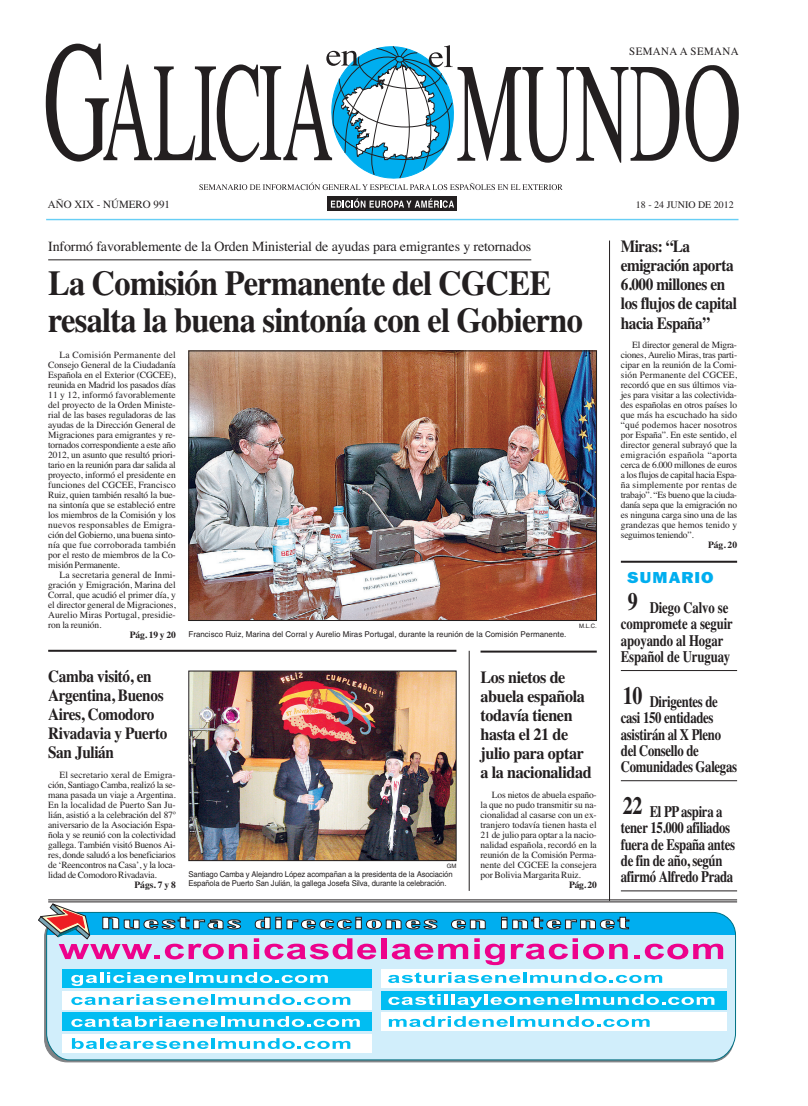
<style>
.page{position:relative;width:808px;height:1106px;background:#fff}
.page>*{position:absolute;margin:0;border:0;box-sizing:border-box;transform-origin:0 0}
.t1{font:700 35px/37px "Times";letter-spacing:-.025em;color:#231f20;scale:.93 1}
.t2{font:700 25px "Times";color:#231f20;scale:.8 1}
.t3{font:700 17px/19px "Times";letter-spacing:-.025em;color:#231f20;scale:.9 1}
.t4{font:700 17px/19px "Times";letter-spacing:-.025em;color:#231f20;scale:.95 1}
.t5{font:700 16px/16.3px "Times";letter-spacing:-.025em;color:#231f20;scale:.8 1}
.t6{font:800 16px "Franklin Gothic";letter-spacing:.06em;color:#00aeef;scale:1.1 1}
.t7{font:14px "Times";letter-spacing:-.01em;color:#231f20}
.t8{font:11.2px "Times";letter-spacing:.04em;color:#231f20}
.t9{font:11px "Times";color:#231f20}
.t10{font:10px "Times";color:#231f20}
.t11{font:9.5px/10px "Times";letter-spacing:-.015em;color:#231f20;text-align:justify}
.t12{font:700 9.5px "Times";letter-spacing:-.01em;color:#231f20}
.t13{font:8px/9.6px "Helvetica";letter-spacing:-.015em;color:#231f20;scale:.96 1}
.t14{font:8px "Helvetica";letter-spacing:-.015em;color:#231f20}
.t15{font:6px "Helvetica";color:#231f20}
</style>
<div class="page">
<div style="left:48px;top:871px;width:128px;height:90px;background:linear-gradient(to right,#fff,#fff)"></div>
<hr style="left:48px;top:899px;width:689px;height:1px;background:#231f20">
<hr style="left:48px;top:901px;width:689px;height:1px;background:#231f20">
<svg style="left:46px;top:911px;width:690px;height:149px;background:#a4ddf4"></svg>
<div style="left:62px;top:969px;width:309px;height:18px;background:#01bdf2"></div>
<div style="left:381px;top:969px;width:346px;height:18px;background:#fff"></div>
<div style="left:62px;top:1012px;width:309px;height:19px;background:#01bdf2"></div>
<div style="left:381px;top:1012px;width:346px;height:19px;background:#fff"></div>
<div style="left:62px;top:1034px;width:309px;height:19px;background:#fff"></div>
<div style="left:62px;top:991px;width:309px;height:18px;background:#fff"></div>
<div style="left:381px;top:991px;width:346px;height:18px;background:#01bdf2"></div>
<svg style="left:72px;top:1038px;width:137px;height:11px"></svg>
<hr style="left:211px;top:1038px;width:4px;height:10px;background:#01bdf2">
<svg style="left:218px;top:1038px;width:132px;height:11px"></svg>
<svg style="left:389px;top:1016px;width:261px;height:11px"></svg>
<svg style="left:71px;top:1016px;width:289px;height:11px"></svg>
<svg style="left:388px;top:994px;width:94px;height:14px"></svg>
<hr style="left:484px;top:994px;width:4px;height:10px;background:#fff">
<svg style="left:491px;top:994px;width:223px;height:11px"></svg>
<svg style="left:71px;top:994px;width:138px;height:11px"></svg>
<hr style="left:211px;top:994px;width:4px;height:10px;background:#01bdf2">
<svg style="left:218px;top:994px;width:132px;height:11px"></svg>
<svg style="left:388px;top:972px;width:274px;height:11px"></svg>
<svg style="left:71px;top:972px;width:257px;height:14px"></svg>
<svg style="left:255px;top:917px;width:15px;height:12px"></svg>
<svg style="left:276px;top:917px;width:5px;height:10px"></svg>
<div style="left:276px;top:919px;width:5px;height:10px;border:1px solid #231f20"></div>
<svg style="left:287px;top:917px;width:150px;height:12px"></svg>
<svg style="left:451px;top:919px;width:35px;height:10px"></svg>
<svg style="left:501px;top:917px;width:128px;height:12px"></svg>
<svg style="left:38px;top:903px;width:209px;height:56px"></svg>
<svg style="left:254px;top:938px;width:122px;height:21px;background:#dc8ece"></svg>
<div style="left:381px;top:938px;width:6px;height:21px;background:#ed028c"></div>
<svg style="left:392px;top:943px;width:76px;height:16px"></svg>
<svg style="left:474px;top:938px;width:31px;height:27px"></svg>
<svg style="left:511px;top:938px;width:117px;height:21px;background:#db95d1"></svg>
<svg style="left:634px;top:955px;width:5px;height:4px"></svg>
<svg style="left:645px;top:943px;width:78px;height:16px"></svg>
<hr style="left:480px;top:650px;width:117px;height:2px;background:#231f20">
<img style="left:191px;top:672px;width:263px;height:186px">
<div style="left:189px;top:670px;width:267px;height:190px;border:1px solid #231f20"></div>
<div style="left:48px;top:771px;width:128px;height:119px;background:#fff"></div>
<hr style="left:621px;top:560px;width:116px;height:2px;background:#231f20">
<hr style="left:621px;top:670px;width:116px;height:1px;background:#231f20">
<hr style="left:621px;top:780px;width:116px;height:1px;background:#231f20">
<hr style="left:621px;top:890px;width:116px;height:1px;background:#231f20">
<div style="left:327px;top:196px;width:130px;height:15px;background:#231f20"></div>
<svg style="left:331px;top:198px;width:123px;height:10px"></svg>
<hr style="left:46px;top:219px;width:692px;height:1px;background:#67cef5">
<svg style="left:46px;top:43px;width:633px;height:147px"></svg>
<svg style="left:686px;top:65px;width:53px;height:97px"></svg>
<hr style="left:609px;top:240px;width:1px;height:660px;background:#231f20">
<img style="left:191px;top:352px;width:404px;height:266px">
<div style="left:189px;top:350px;width:408px;height:270px;border:1px solid #231f20"></div>
<hr style="left:48px;top:259px;width:483px;height:1px;background:#231f20">
<hr style="left:469px;top:650px;width:1px;height:240px;background:#231f20">
<hr style="left:48px;top:649px;width:408px;height:2px;background:#231f20">
<p class="t8" style="left:629px;top:48px;width:111px">SEMANA A SEMANA</p>
<p class="t9" style="left:48px;top:200px;width:124px">AÑO XIX - NÚMERO 991</p>
<p class="t10" style="left:636px;top:201px;width:100px">18 - 24 JUNIO DE 2012</p>
<h3 class="t7" style="left:48px;top:241px;width:485px">Informó favorablemente de la Orden Ministerial de ayudas para emigrantes y retornados</h3>
<h1 class="t1" style="left:48px;top:268px;width:576px">La Comisión Permanente del CGCEE resalta la buena sintonía con el Gobierno</h1>
<p class="t11" style="left:48px;top:351px;width:129px;text-indent:11px">La Comisión Permanente del Consejo General de la Ciudadanía Española en el Exterior (CGCEE), reunida en Madrid los pasados días 11 y 12, informó favorablemente del proyecto de la Orden Ministe&shy;rial de las bases reguladoras de las ayudas de la Dirección General de Migraciones para emigrantes y re&shy;tornados correspondiente a este año 2012, un asunto que resultó priori&shy;tario en la reunión para dar salida al proyecto, informó el presidente en funciones del CGCEE, Francisco Ruiz, quien también resaltó la bue&shy;na sintonía que se estableció entre los miembros de la Comisión y los nuevos responsables de Emigra&shy;ción del Gobierno, una buena sinto&shy;nía que fue corroborada también por el resto de miembros de la Co&shy;misión Permanente.</p>
<p class="t11" style="left:48px;top:571px;width:129px;text-indent:11px">La secretaria general de Inmi&shy;gración y Emigración, Marina del Corral, que acudió el primer día, y el director general de Migraciones, Aurelio Miras Portugal, presidie&shy;ron la reunión.</p>
<p class="t12" style="left:130px;top:632px;width:48px">Pág. 19 y 20</p>
<h3 class="t3" style="left:48px;top:669px;width:134px">Camba visitó, en<br>Argentina, Buenos<br>Aires, Comodoro<br>Rivadavia y Puerto<br>San Julián</h3>
<p class="t11" style="left:48px;top:771px;width:129px;text-indent:11px">El secretario xeral de Emigra&shy;ción, Santiago Camba, realizó la se&shy;mana pasada un viaje a Argentina.<br>En la localidad de Puerto San Ju&shy;lián, asistió a la celebración del 87º aniversario de la Asociación Espa&shy;ñola y se reunió con la colectividad gallega. También visitó Buenos Ai&shy;res, donde saludó a los beneficiarios de ‘Reencontros na Casa’, y la loca&shy;lidad de Comodoro Rivadavia.</p>
<p class="t12" style="left:134px;top:882px;width:43px">Págs. 7 y 8</p>
<p class="t14" style="left:189px;top:631px;width:379px">Francisco Ruiz, Marina del Corral y Aurelio Miras Portugal, durante la reunión de la Comisión Permanente.</p>
<p class="t15" style="left:579px;top:624px;width:19px">M.L.C.</p>
<p class="t15" style="left:447px;top:864px;width:11px">GM</p>
<p class="t13" style="left:189px;top:870px;width:277px">Santiago Camba y Alejandro López acompañan a la presidenta de la Asociación<br>Española de Puerto San Julián, la gallega Josefa Silva, durante la celebración.</p>
<h3 class="t4" style="left:480px;top:669px;width:118px">Los nietos de abuela española todavía tienen hasta el 21 de julio para optar a la nacionalidad</h3>
<p class="t11" style="left:480px;top:791px;width:118px;text-indent:11px">Los nietos de abuela españo&shy;la que no pudo transmitir su na&shy;cionalidad al casarse con un ex&shy;tranjero todavía tienen hasta el 21 de julio para optar a la nacio&shy;nalidad española, recordó en la reunión de la Comisión Perma&shy;nente del CGCEE la consejera por Bolivia Margarita Ruiz.</p>
<p class="t12" style="left:569px;top:882px;width:29px">Pág. 20</p>
<h3 class="t3" style="left:621px;top:238px;width:131px">Miras: “La emigración aporta<br>6.000 millones en los flujos de capital hacia España”</h3>
<p class="t11" style="left:621px;top:341px;width:118px;text-indent:11px">El director general de Migra&shy;ciones, Aurelio Miras, tras parti&shy;cipar en la reunión de la Comi&shy;sión Permanente del CGCEE, recordó que en sus últimos via&shy;jes para visitar a las colectivida&shy;des españolas en otros países lo que más ha escuchado ha sido “qué podemos hacer nosotros por España”. En este sentido, el director general subrayó que la emigración española “aporta cerca de 6.000 millones de euros a los flujos de capital hacia Espa&shy;ña simplemente por rentas de trabajo”. “Es bueno que la ciuda&shy;danía sepa que la emigración no es ninguna carga sino una de las grandezas que hemos tenido y seguimos teniendo”.</p>
<p class="t12" style="left:708px;top:542px;width:31px">Pág. 20</p>
<h3 class="t6" style="left:627px;top:571px;width:80px">SUMARIO</h3>
<h3 class="t5" style="left:621px;top:601px;width:141px;text-indent:29px">Diego Calvo se compromete a seguir apoyando al Hogar<br>Español de Uruguay</h3>
<h3 class="t5" style="left:621px;top:695px;width:147px;text-indent:29px">Dirigentes de casi 150 entidades asistirán al X Pleno del Consello de<br>Comunidades Galegas</h3>
<h3 class="t5" style="left:621px;top:805px;width:144px;text-indent:29px">El PP aspira a tener 15.000 afiliados fuera de España antes de fin de año, según afirmó Alfredo Prada</h3>
<h2 class="t2" style="left:628px;top:593px;width:14px">9</h2>
<h2 class="t2" style="left:623px;top:687px;width:26px">10</h2>
<h2 class="t2" style="left:623px;top:797px;width:26px">22</h2>
</div>
